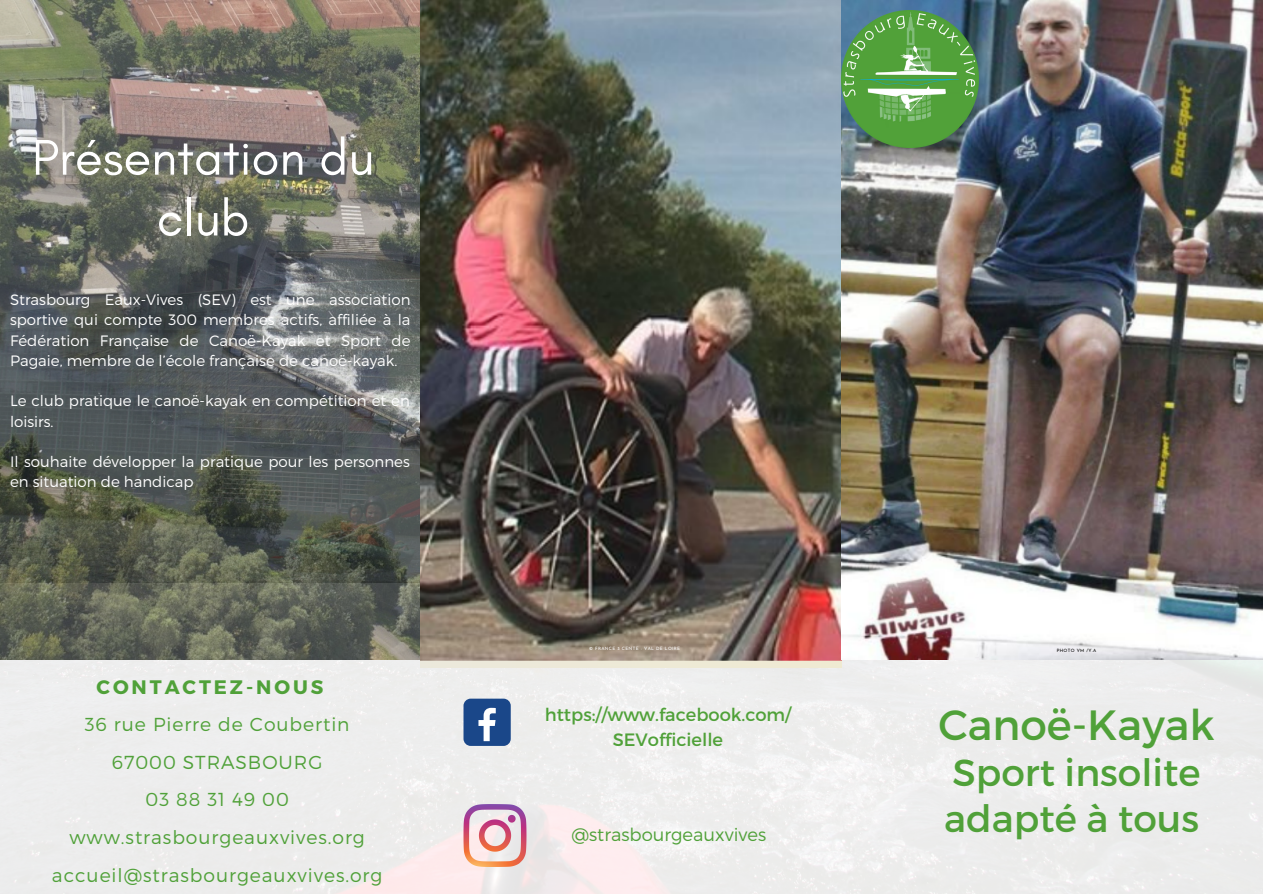
<style>
.page{position:relative;width:1263px;height:894px;background:#fff}
.page>*{position:absolute;margin:0;border:0;box-sizing:border-box;transform-origin:0 0}
.t1{font:51px/60.8px "Glacial Indifference";color:#fff;text-align:center}
.t2{font:42.3px "Montserrat";color:#50a139}
.t3{font:37.65px "Montserrat";color:#50a139}
.t4{font:700 19.5px "Montserrat";letter-spacing:.15em;color:#50a139}
.t5{font:300 18.75px "Montserrat";letter-spacing:.05em;color:#50a139}
.t6{font:300 18px "Montserrat";color:#50a139}
.t7{font:17.85px/24.6px "Montserrat";color:#50a139;text-align:center}
.t8{font:300 15px/20.2px "Montserrat";color:#fff}
.t9{font:4.5px "Josefin Sans";letter-spacing:.075em;color:#fff}
.t10{font:4.5px "Josefin Sans";letter-spacing:.075em;color:#000}
</style>
<div class="page">
<div style="left:0;top:583px;width:1263px;height:310px;background:#ededed"></div>
<img style="left:0;top:0;width:421px;height:659px">
<div style="left:463px;top:698px;width:48px;height:47px;background:#1a4789;border-radius:7px"></div>
<svg style="left:478px;top:707px;width:18px;height:34px"></svg>
<svg style="left:463px;top:803px;width:63px;height:63px"></svg>
<img style="left:421px;top:0;width:420px;height:667px">
<img style="left:841px;top:0;width:422px;height:659px">
<img style="left:841px;top:11px;width:137px;height:137px">
<p class="t1" style="left:32px;top:126px;width:344px">Présentation du club</p>
<p class="t8" style="left:10px;top:289px;width:402px;text-align:justify">Strasbourg Eaux-Vives (SEV) est une association sportive qui compte 300 membres actifs, affiliée à la Fédération Française de Canoë-Kayak et Sport de Pagaie, membre de l’école française de canoë-kayak.</p>
<p class="t8" style="left:10px;top:390px;width:401px">Le club pratique le canoë-kayak en compétition et en loisirs.</p>
<p class="t8" style="left:10px;top:451px;width:401px">Il souhaite développer la pratique pour les personnes en situation de handicap</p>
<p class="t4" style="left:97px;top:673px;width:228px">CONTACTEZ-NOUS</p>
<p class="t5" style="left:85px;top:712px;width:266px">36 rue Pierre de Coubertin</p>
<p class="t5" style="left:112px;top:749px;width:212px">67000 STRASBOURG</p>
<p class="t5" style="left:146px;top:787px;width:145px">03 88 31 49 00</p>
<p class="t5" style="left:70px;top:824px;width:297px">www.strasbourgeauxvives.org</p>
<p class="t5" style="left:52px;top:862px;width:332px">accueil@strasbourgeauxvives.org</p>
<p class="t9" style="left:589px;top:646px;width:92px">© FRANCE 3 CENTE - VAL DE LOIRE</p>
<p class="t7" style="left:545px;top:701px;width:248px">https://www.facebook.com/<br>SEVofficielle</p>
<p class="t6" style="left:571px;top:822px;width:196px">@strasbourgeauxvives</p>
<p class="t10" style="left:1057px;top:648px;width:41px">PHOTO VM /Y.A</p>
<p class="t2" style="left:938px;top:697px;width:278px">Canoë-Kayak</p>
<p class="t3" style="left:952px;top:747px;width:250px">Sport insolite</p>
<p class="t3" style="left:944px;top:793px;width:257px">adapté à tous</p>
</div>
